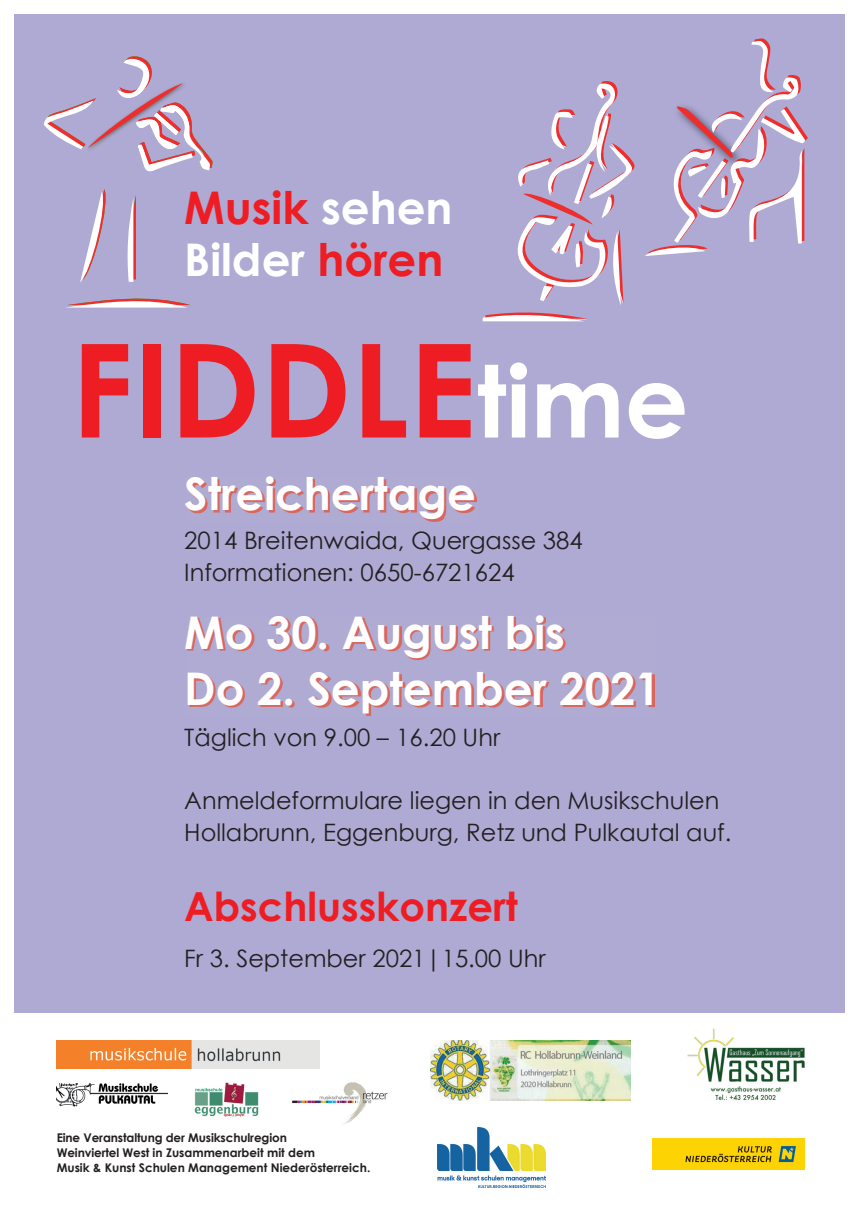
<style>
.page{position:relative;width:859px;height:1208px;background:#fff}
.page>*{position:absolute;margin:0;border:0;box-sizing:border-box;transform-origin:0 0}
.t1{font:700 130px "Century Gothic";color:#ee1d23}
.t2{font:700 45px/56px "Century Gothic";color:#fff}
.t3{font:700 40px "Century Gothic";color:#ee1d23}
.t4{font:24px/32px "Century Gothic";color:#231f20}
.t5{font:700 12px/15px "Century Gothic";color:#231f20}
.s1{color:#ee1d23}
.s2{font-size:100px;color:#fff}
</style>
<div class="page">
<img style="left:57px;top:1040px;width:262px;height:28px">
<img style="left:292px;top:1082px;width:96px;height:42px">
<img style="left:57px;top:1083px;width:110px;height:24px">
<img style="left:194px;top:1082px;width:65px;height:35px">
<img style="left:431px;top:1040px;width:200px;height:60px">
<div style="left:14px;top:14px;width:831px;height:998px;background:#afaad3"></div>
<img style="left:188px;top:617px;width:466px;height:98px">
<img style="left:187px;top:478px;width:289px;height:43px">
<img style="left:687px;top:1028px;width:118px;height:72px">
<svg style="left:645px;top:38px;width:163px;height:218px"></svg>
<svg style="left:483px;top:81px;width:152px;height:240px"></svg>
<svg style="left:68px;top:298px;width:122px;height:9px"></svg>
<svg style="left:127px;top:195px;width:9px;height:87px"></svg>
<svg style="left:80px;top:189px;width:26px;height:93px"></svg>
<svg style="left:44px;top:56px;width:169px;height:116px"></svg>
<img style="left:652px;top:1138px;width:153px;height:31px">
<img style="left:437px;top:1127px;width:108px;height:60px">
<h2 class="t2" style="left:184px;top:180px;width:270px;line-height:52px"><span class="s1">Musik</span> sehen<br>Bilder <span class="s1">hören</span></h2>
<h1 class="t1" style="left:71px;top:291px;width:619px">FIDDLE<span class="s2">time</span></h1>
<h2 class="t2" style="left:184px;top:464px;width:293px">Streichertage</h2>
<p class="t4" style="left:184px;top:523px;width:400px">2014 Breitenwaida, Quergasse 384<br>Informationen: 0650-6721624</p>
<h2 class="t2" style="left:184px;top:603px;width:478px">Mo 30. August bis<br>Do 2. September 2021</h2>
<p class="t4" style="left:184px;top:721px;width:317px">Täglich von 9.00 – 16.20 Uhr</p>
<p class="t4" style="left:184px;top:783px;width:549px">Anmeldeformulare liegen in den Musikschulen<br>Hollabrunn, Eggenburg, Retz und Pulkautal auf.</p>
<h3 class="t3" style="left:184px;top:876px;width:335px">Abschlusskonzert</h3>
<p class="t4" style="left:184px;top:942px;width:363px">Fr 3. September 2021|15.00 Uhr</p>
<p class="t5" style="left:57px;top:1129px;width:315px">Eine Veranstaltung der Musikschulregion<br>Weinviertel West in Zusammenarbeit mit dem<br>Musik &amp; Kunst Schulen Management Niederösterreich.</p>
</div>
